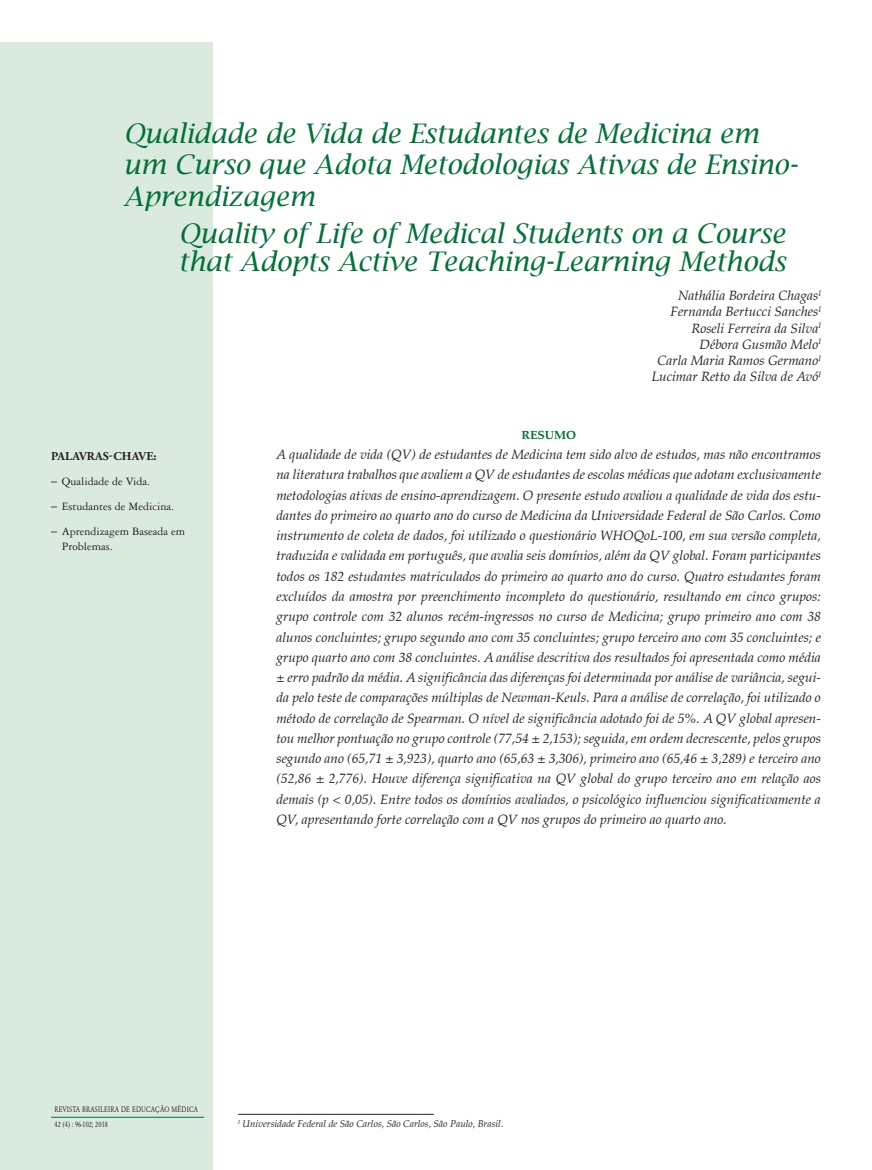
<style>
.page{position:relative;width:872px;height:1170px;background:#fff}
.page>*{position:absolute;margin:0;border:0;box-sizing:border-box;transform-origin:0 0}
._00{font:italic 27px/31.5px "Lucida Bright";color:#007236}
._01{font:italic 27px/28.5px "Lucida Bright";color:#007236}
._04{font:italic 13.5px/20.2px "Palton";color:#231f20;text-align:justify}
._02{font:italic 13.5px/16.2px "Palton";color:#231f20;text-align:right}
.t1{font:12px/14.4px "Garamond 3 LT Std";color:#231f20}
.Keywords{font:700 12px "Adobe Garamond Pro";letter-spacing:.015em;color:#231f20}
._03{font:700 12px "Palton";color:#007236}
.footnote_abre{font:italic 9.75px "Palton";color:#231f20}
.t2{font:8.25px/15px "Garamond";letter-spacing:.03em;color:#231f20;scale:.8 1}
.s1{font-family:"Palton Roman"}
</style>
<div class="page">
<div style="left:0;top:43px;width:213px;height:1126px;background:#dbeadf"></div>
<hr style="left:51px;top:1116px;width:153px;height:1px;background:#007236">
<hr style="left:238px;top:1113px;width:196px;height:1px;background:#231f20">
<p class="_00" style="left:123px;top:117px;width:676px">Qualidade de Vida de Estudantes de Medicina em um Curso que Adota Metodologias Ativas de Ensino-<br>Aprendizagem</p>
<p class="_01" style="left:179px;top:219px;width:608px">Quality of Life of Medical Students on a Course that Adopts Active Teaching-Learning Methods</p>
<p class="_02" style="left:651px;top:288px;width:171px">Nathália Bordeira Chagas<sup>I<br></sup>Fernanda Bertucci Sanches<sup>I<br></sup>Roseli Ferreira da Silva<sup>I<br></sup>Débora Gusmão Melo<sup>I<br></sup>Carla Maria Ramos Germano<sup>I<br></sup>Lucimar Retto da Silva de Avó<sup>I</sup></p>
<p class="Keywords" style="left:51px;top:449px;width:107px">PALAVRAS-CHAVE:</p>
<p class="t1" style="left:51px;top:474px;width:100px"><span class="s1">–</span> Qualidade de Vida.</p>
<p class="t1" style="left:51px;top:499px;width:124px"><span class="s1">–</span> Estudantes de Medicina.</p>
<p class="t1" style="left:62px;top:524px;width:125px;text-indent:-11px"><span class="s1">–</span> Aprendizagem Baseada em<br>Problemas.</p>
<p class="_03" style="left:521px;top:428px;width:56px">RESUMO</p>
<p class="_04" style="left:276px;top:444px;width:546px">A qualidade de vida (QV) de estudantes de Medicina tem sido alvo de estudos, mas não encontramos na literatura trabalhos que avaliem a QV de estudantes de escolas médicas que adotam exclusivamente metodologias ativas de ensino-aprendizagem. O presente estudo avaliou a qualidade de vida dos estu&shy;dantes do primeiro ao quarto ano do curso de Medicina da Universidade Federal de São Carlos. Como instrumento de coleta de dados, foi utilizado o questionário WHOQoL-100, em sua versão completa, traduzida e validada em português, que avalia seis domínios, além da QV global. Foram participantes todos os 182 estudantes matriculados do primeiro ao quarto ano do curso. Quatro estudantes foram excluídos da amostra por preenchimento incompleto do questionário, resultando em cinco grupos: grupo controle com 32 alunos recém-ingressos no curso de Medicina; grupo primeiro ano com 38 alunos concluintes; grupo segundo ano com 35 concluintes; grupo terceiro ano com 35 concluintes; e grupo quarto ano com 38 concluintes. A análise descritiva dos resultados foi apresentada como média ± erro padrão da média. A significância das diferenças foi determinada por análise de variância, segui&shy;da pelo teste de comparações múltiplas de Newman-Keuls. Para a análise de correlação, foi utilizado o método de correlação de Spearman. O nível de significância adotado foi de 5%. A QV global apresen&shy;tou melhor pontuação no grupo controle (77,54 ± 2,153); seguida, em ordem decrescente, pelos grupos segundo ano (65,71 ± 3,923), quarto ano (65,63 ± 3,306), primeiro ano (65,46 ± 3,289) e terceiro ano (52,86 ± 2,776). Houve diferença significativa na QV global do grupo terceiro ano em relação aos demais (p &lt; 0,05). Entre todos os domínios avaliados, o psicológico influenciou significativamente a QV, apresentando forte correlação com a QV nos grupos do primeiro ao quarto ano.</p>
<p class="t2" style="left:54px;top:1101px;width:181px">REVISTA BRASILEIRA DE EDUCAÇÃO MÉDICA<br>42 (4) : 96-102; 2018</p>
<p class="footnote_abre" style="left:238px;top:1118px;width:267px"><sup>I</sup> Universidade Federal de São Carlos, São Carlos, São Paulo, Brasil.</p>
</div>
